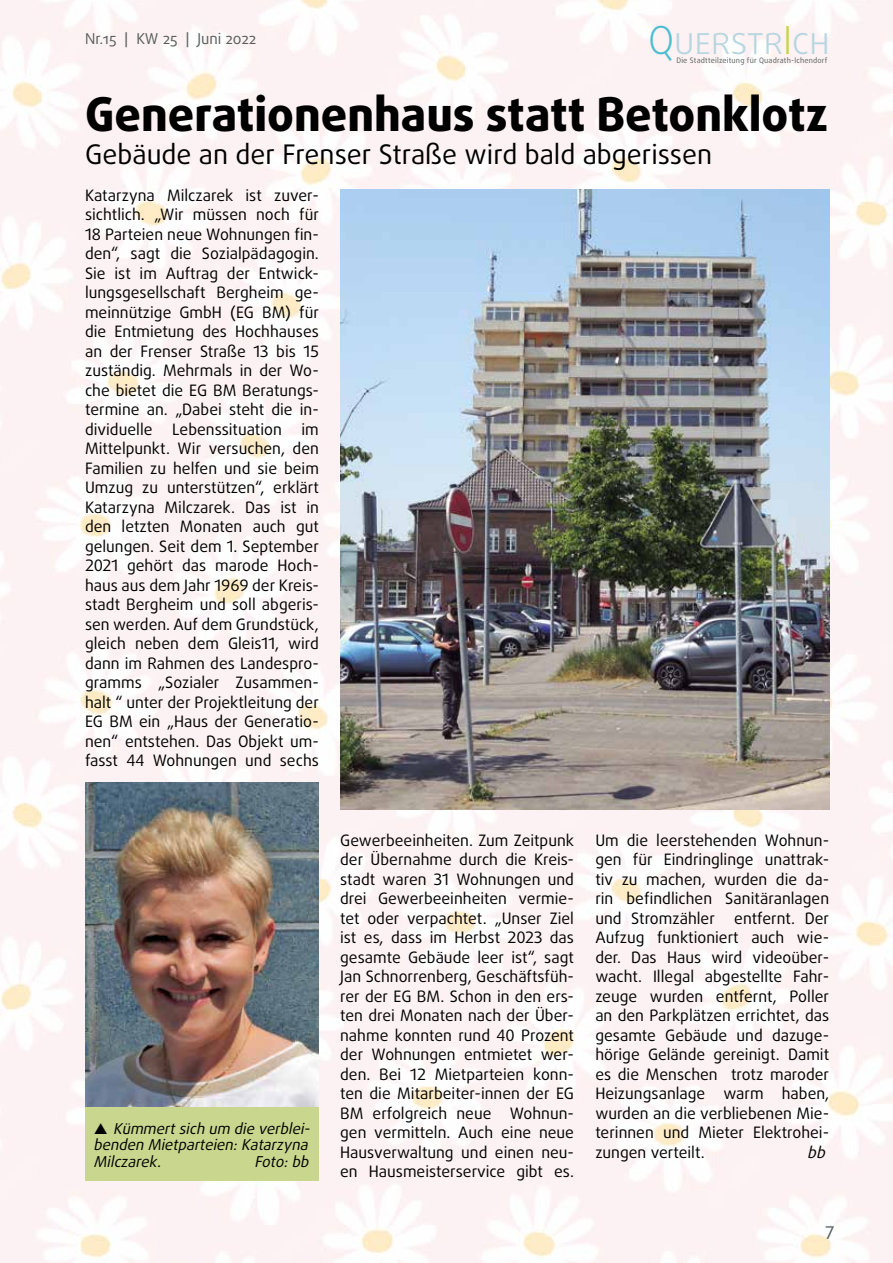
<style>
.page{position:relative;width:893px;height:1263px;background:#fff}
.page>*{position:absolute;margin:0;border:0;box-sizing:border-box;transform-origin:0 0}
.t1{font:800 46.5px "Daxline Pro";color:#000}
.t2{font:300 38.55px "Daxline Pro";letter-spacing:-.01em;color:#b7d6e0}
.t3{font:27px "Daxline Pro";color:#000}
.t4{font:18px "Daxline Pro";color:#585e5e}
.t5{font:15.75px/19.5px "Daxline Pro";color:#000;text-align:justify}
.t6{font:italic 15.75px "Daxline Pro";color:#000}
.t7{font:italic 15px/16.5px "Daxline Pro";color:#000}
.t8{font:15px "Daxline Pro";color:#585e5e}
.t9{font:7.5px "Daxline Pro";letter-spacing:.025em;color:#585e5e}
.s1{color:#4dbed0}
.s2{color:#c6d34c}
</style>
<div class="page">
<img style="left:0;top:0;width:893px;height:1263px">
<img style="left:340px;top:190px;width:489px;height:620px">
<img style="left:85px;top:782px;width:234px;height:326px">
<div style="left:85px;top:1108px;width:234px;height:73px;background:#c8d68e"></div>
<h2 class="t2" style="left:648px;top:14px;width:183px"><span class="s1">Q</span>uerstr<span class="s2">I</span>ch</h2>
<p class="t9" style="left:676px;top:55px;width:153px">Die Stadtteilzeitung für Quadrath-Ichendorf</p>
<h1 class="t1" style="left:85px;top:83px;width:744px">Generationenhaus statt Betonklotz</h1>
<h3 class="t3" style="left:85px;top:136px;width:629px">Gebäude an der Frenser Straße wird bald abgerissen</h3>
<p class="t5" style="left:85px;top:185px;width:235px">Katarzyna Milczarek ist zuver&shy;sichtlich. „Wir müssen noch für 18 Parteien neue Wohnungen fin&shy;den“, sagt die Sozialpädagogin.<br>Sie ist im Auftrag der Entwick&shy;lungsgesellschaft Bergheim ge&shy;meinnützige GmbH (EG BM) für die Entmietung des Hochhauses an der Frenser Straße 13 bis 15 zuständig. Mehrmals in der Wo&shy;che bietet die EG BM Beratungs&shy;termine an. „Dabei steht die in&shy;dividuelle</p>
<p class="t8" style="left:85px;top:28px;width:173px">Nr.15 | KW 25 | Juni 2022</p>
<p class="t5" style="left:172px;top:419px;width:111px">Lebenssituation</p>
<p class="t5" style="left:85px;top:419px;width:235px;text-indent:217px">im Mittelpunkt. Wir versuchen, den Familien zu helfen und sie beim Umzug zu unterstützen“, erklärt Katarzyna Milczarek. Das ist in den letzten Monaten auch gut gelungen. Seit dem 1. September 2021 gehört das marode Hoch&shy;haus aus dem Jahr 1969 der Kreis&shy;stadt Bergheim und soll abgeris&shy;sen werden. Auf dem Grundstück, gleich neben dem Gleis11, wird dann im Rahmen des Landespro&shy;gramms „Sozialer Zusammen&shy;halt “ unter der Projektleitung der EG BM ein „Haus der Generatio&shy;nen“ entstehen. Das Objekt um&shy;fasst 44 Wohnungen und sechs</p>
<p class="t7" style="left:94px;top:1120px;width:222px;text-indent:20px">Kümmertsich um die verblei&shy;benden Mietparteien:Katarzyna<br>Milczarek.</p>
<p class="t7" style="left:254px;top:1153px;width:59px">Foto:bb</p>
<p class="t5" style="left:340px;top:830px;width:235px">Gewerbeeinheiten. Zum Zeitpunk der Übernahme durch die Kreis&shy;stadt waren 31 Wohnungen und drei Gewerbeeinheiten vermie&shy;tet oder verpachtet. „Unser Ziel ist es, dass im Herbst 2023 das gesamte Gebäude leer ist“, sagt Jan Schnorrenberg, Geschäftsfüh&shy;rer der EG BM. Schon in den ers&shy;ten drei Monaten nach der Über&shy;nahme konnten rund 40 Prozent der Wohnungen entmietet wer&shy;den. Bei 12 Mietparteien konn&shy;ten die Mitarbeiter-innen der EG BM erfolgreich neue Wohnun&shy;gen vermitteln. Auch eine neue Hausverwaltung und einen neu&shy;en Hausmeisterservice gibt es.</p>
<p class="t5" style="left:595px;top:830px;width:235px">Um die leerstehenden Wohnun&shy;gen für Eindringlinge unattrak&shy;tiv zu machen, wurden die da&shy;rin befindlichen Sanitäranlagen und Stromzähler entfernt. Der Aufzug funktioniert auch wie&shy;der. Das Haus wird videoüber&shy;wacht. Illegal abgestellte Fahr&shy;zeuge wurden entfernt, Poller an den Parkplätzen errichtet, das gesamte Gebäude und dazuge&shy;hörige Gelände gereinigt. Damit es die Menschen trotz maroder Heizungsanlage warm haben, wurden an die verbliebenen Mie&shy;terinnen und Mieter Elektrohei&shy;zungen verteilt.</p>
<p class="t6" style="left:807px;top:1142px;width:24px">bb</p>
<p class="t4" style="left:825px;top:1218px;width:11px">7</p>
</div>
